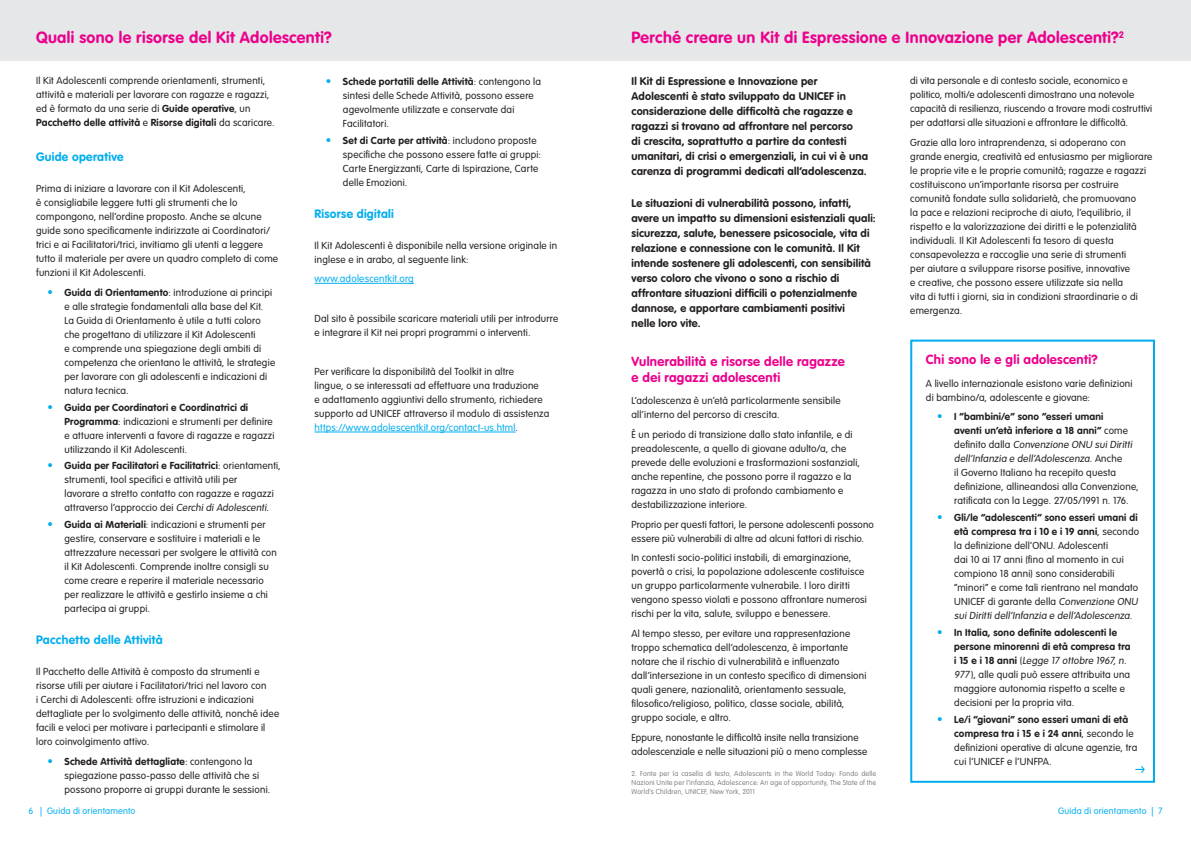
<style>
.page{position:relative;width:1191px;height:842px;background:#fff}
.page>*{position:absolute;margin:0;border:0;box-sizing:border-box;transform-origin:0 0}
.t1{font:700 16px "VAG Rounded Std";letter-spacing:.025em;color:#ec008c}
.t2{font:700 13px/16px "VAG Rounded Std";letter-spacing:.025em;color:#ec008c}
.t3{font:700 12px "VAG Rounded Std";letter-spacing:.025em;color:#00aeef}
.t4{font:700 11px/15px "VAG Rounded Std";letter-spacing:.02em;color:#231f20}
.t5{font:300 10px/14px "VAG Rounded Std";letter-spacing:.02em;color:#231f20}
.t6{font:300 10px "VAG Rounded Std";letter-spacing:.02em;color:#00aeef}
.t7{font:300 9px "VAG Rounded Std";letter-spacing:.025em;color:#00aeef}
.t8{font:100 7px/9px "VAG Rounded Std";letter-spacing:.03em;color:#6d6e71;text-align:justify}
.s1{font-weight:700;font-size:11px;color:#00aeef}
.s2{font-weight:700}
.s3{color:#00aeef}
</style>
<div class="page">
<div style="left:0;top:0;width:1191px;height:60px;background:#e6e7e8"></div>
<hr style="left:314px;top:283px;width:100px;height:1px;background:#00aeef">
<hr style="left:314px;top:432px;width:201px;height:1px;background:#00aeef">
<div style="left:910px;top:340px;width:245px;height:443px;border:2px solid #00aeef"></div>
<svg style="left:1135px;top:766px;width:9px;height:7px"></svg>
<h1 class="t1" style="left:36px;top:28px;width:297px">Quali sono le risorse del Kit Adolescenti?</h1>
<p class="t5" style="left:343px;top:75px;width:199px;text-indent:-17px"><span class="s1">•</span> <span class="s2">Schede portatili delle Attività</span>: contengono la sintesi delle Schede Attività, possono essere agevolmente utilizzate e conservate dai Facilitatori.</p>
<p class="t5" style="left:343px;top:133px;width:200px;text-indent:-17px"><span class="s1">•</span> <span class="s2">Set di Carte per attività</span>: includono proposte specifiche che possono essere fatte ai gruppi:<br>Carte Energizzanti, Carte di Ispirazione, Carte delle Emozioni.</p>
<p class="t3" style="left:314px;top:206px;width:81px">Risorse digitali</p>
<p class="t5" style="left:314px;top:238px;width:244px">Il Kit Adolescenti è disponibile nella versione originale in inglese e in arabo, al seguente link:</p>
<p class="t6" style="left:314px;top:273px;width:101px">www.adolescentkit.org</p>
<p class="t5" style="left:314px;top:311px;width:245px">Dal sito è possibile scaricare materiali utili per introdurre e integrare il Kit nei propri programmi o interventi.</p>
<p class="t5" style="left:314px;top:365px;width:236px">Per verificare la disponibilità del Toolkit in altre<br>lingue, o se interessati ad effettuare una traduzione<br>e adattamento aggiuntivi dello strumento, richiedere supporto ad UNICEF attraverso il modulo di assistenza <span class="s3">https://www.adolescentkit.org/contact-us.html</span>.</p>
<p class="t5" style="left:36px;top:74px;width:240px">Il Kit Adolescenti comprende orientamenti, strumenti, attività e materiali per lavorare con ragazze e ragazzi, ed è formato da una serie di <span class="s2">Guide operative</span>, un <span class="s2">Pacchetto delle attività</span> e <span class="s2">Risorse digitali</span> da scaricare.</p>
<p class="t3" style="left:36px;top:150px;width:89px">Guide operative</p>
<p class="t5" style="left:36px;top:182px;width:243px">Prima di iniziare a lavorare con il Kit Adolescenti,<br>è consigliabile leggere tutti gli strumenti che lo compongono, nell’ordine proposto. Anche se alcune guide sono specificamente indirizzate ai Coordinatori/ trici e ai Facilitatori/trici, invitiamo gli utenti a leggere tutto il materiale per avere un quadro completo di come funzioni il Kit Adolescenti.</p>
<p class="t5" style="left:64px;top:286px;width:212px;text-indent:-17px"><span class="s1">•</span> <span class="s2">Guida di Orientamento</span>: introduzione ai principi e alle strategie fondamentali alla base del Kit.<br>La Guida di Orientamento è utile a tutti coloro che progettano di utilizzare il Kit Adolescenti<br>e comprende una spiegazione degli ambiti di competenza che orientano le attività, le strategie per lavorare con gli adolescenti e indicazioni di natura tecnica.</p>
<p class="t5" style="left:64px;top:400px;width:211px;text-indent:-17px"><span class="s1">•</span> <span class="s2">Guida per Coordinatori e Coordinatrici di Programma</span>: indicazioni e strumenti per definire e attuare interventi a favore di ragazze e ragazzi utilizzando il Kit Adolescenti.</p>
<p class="t5" style="left:64px;top:459px;width:218px;text-indent:-17px"><span class="s1">•</span> <span class="s2">Guida per Facilitatori e Facilitatrici</span>: orientamenti, strumenti, tool specifici e attività utili per<br>lavorare a stretto contatto con ragazze e ragazzi attraverso l’approccio dei Cerchi di Adolescenti.</p>
<p class="t5" style="left:64px;top:518px;width:214px;text-indent:-17px"><span class="s1">•</span> <span class="s2">Guida ai Materiali</span>: indicazioni e strumenti per gestire, conservare e sostituire i materiali e le attrezzature necessari per svolgere le attività con il Kit Adolescenti. Comprende inoltre consigli su come creare e reperire il materiale necessario per realizzare le attività e gestirlo insieme a chi partecipa ai gruppi.</p>
<p class="t3" style="left:36px;top:633px;width:128px">Pacchetto delle Attività</p>
<p class="t5" style="left:36px;top:665px;width:245px">Il Pacchetto delle Attività è composto da strumenti e risorse utili per aiutare i Facilitatori/trici nel lavoro con<br>i Cerchi di Adolescenti: offre istruzioni e indicazioni dettagliate per lo svolgimento delle attività, nonché idee facili e veloci per motivare i partecipanti e stimolare il loro coinvolgimento attivo.</p>
<p class="t5" style="left:64px;top:755px;width:207px;text-indent:-17px"><span class="s1">•</span> <span class="s2">Schede Attività dettagliate</span>: contengono la spiegazione passo-passo delle attività che si possono proporre ai gruppi durante le sessioni.</p>
<h1 class="t1" style="left:631px;top:28px;width:494px">Perché creare un Kit di Espressione e Innovazione per Adolescenti?<sup>2</sup></h1>
<p class="t5" style="left:910px;top:74px;width:243px">di vita personale e di contesto sociale, economico e politico, molti/e adolescenti dimostrano una notevole capacità di resilienza, riuscendo a trovare modi costruttivi per adattarsi alle situazioni e affrontare le difficoltà.</p>
<p class="t5" style="left:910px;top:136px;width:244px">Grazie alla loro intraprendenza, si adoperano con grande energia, creatività ed entusiasmo per migliorare le proprie vite e le proprie comunità; ragazze e ragazzi costituiscono un’importante risorsa per costruire comunità fondate sulla solidarietà, che promuovano<br>la pace e relazioni reciproche di aiuto, l’equilibrio, il rispetto e la valorizzazione dei diritti e le potenzialità individuali. Il Kit Adolescenti fa tesoro di questa consapevolezza e raccoglie una serie di strumenti<br>per aiutare a sviluppare risorse positive, innovative<br>e creative, che possono essere utilizzate sia nella<br>vita di tutti i giorni, sia in condizioni straordinarie o di emergenza.</p>
<h2 class="t2" style="left:926px;top:352px;width:173px">Chi sono le e gli adolescenti?</h2>
<p class="t5" style="left:926px;top:376px;width:208px">A livello internazionale esistono varie definizioni di bambino/a, adolescente e giovane:</p>
<p class="t5" style="left:954px;top:410px;width:186px;text-indent:-17px"><span class="s1">•</span> <span class="s2">I “bambini/e” sono “esseri umani<br>aventi un’età inferiore a 18 anni”</span> come<br>d efi n i to d a l l a Convenzione ONU sui Diritti dell’Infanzia e dell’Adolescenza. A n c h e<br>il Governo Italiano ha recepito questa definizione, allineandosi alla Convenzione, ratificata con la Legge. 27/05/1991 n. 176.</p>
<p class="t5" style="left:954px;top:511px;width:187px;text-indent:-17px"><span class="s1">•</span> <span class="s2">Gli/le “adolescenti” sono esseri umani di età compresa tra i 10 e i 19 anni</span>, secondo la definizione dell’ONU. Adolescenti<br>dai 10 ai 17 anni (fino al momento in cui compiono 18 anni) sono considerabili “minori” e come tali rientrano nel mandato UNICEF di garante della Convenzione ONU sui Diritti dell’Infanzia e dell’Adolescenza.</p>
<p class="t5" style="left:954px;top:626px;width:178px;text-indent:-17px"><span class="s1">•</span> <span class="s2">In Italia, sono definite adolescenti le persone minorenni di età compresa tra i 15 e i 18 a n n i</span> ( Legge 17 ottobre 1967, n.<br>977), alle quali può essere attribuita una maggiore autonomia rispetto a scelte e decisioni per la propria vita.</p>
<p class="t5" style="left:954px;top:713px;width:185px;text-indent:-17px"><span class="s1">•</span> <span class="s2">Le/i “giovani” sono esseri umani di età compresa tra i 15 e i 24 anni</span>, secondo le definizioni operative di alcune agenzie, tra cui l’UNICEF e l’UNFPA.</p>
<p class="t8" style="left:631px;top:769px;width:246px">2. Fonte per la casella di testo, Adolescents in the World Today: Fondo delle Nazioni Unite per l’infanzia, Adolescence: An age of opportunity, The State of the World’s Children, UNICEF, New York, 2011</p>
<p class="t4" style="left:631px;top:74px;width:238px">Il Kit di Espressione e Innovazione per Adolescenti è stato sviluppato da UNICEF in considerazione delle difficoltà che ragazze e ragazzi si trovano ad affrontare nel percorso<br>di crescita, soprattutto a partire da contesti umanitari, di crisi o emergenziali, in cui vi è una carenza di programmi dedicati all’adolescenza.</p>
<p class="t4" style="left:631px;top:196px;width:246px">Le situazioni di vulnerabilità possono, infatti, avere un impatto su dimensioni esistenziali quali: sicurezza, salute, benessere psicosociale, vita di relazione e connessione con le comunità. Il Kit intende sostenere gli adolescenti, con sensibilità verso coloro che vivono o sono a rischio di affrontare situazioni difficili o potenzialmente dannose, e apportare cambiamenti positivi<br>nelle loro vite.</p>
<h2 class="t2" style="left:631px;top:354px;width:215px">Vulnerabilità e risorse delle ragazze e dei ragazzi adolescenti</h2>
<p class="t5" style="left:631px;top:394px;width:211px">L’adolescenza è un’età particolarmente sensibile all’interno del percorso di crescita.</p>
<p class="t5" style="left:631px;top:428px;width:230px">È un periodo di transizione dallo stato infantile, e di preadolescente, a quello di giovane adulto/a, che prevede delle evoluzioni e trasformazioni sostanziali, anche repentine, che possono porre il ragazzo e la ragazza in uno stato di profondo cambiamento e destabilizzazione interiore.</p>
<p class="t5" style="left:631px;top:517px;width:244px">Proprio per questi fattori, le persone adolescenti possono essere più vulnerabili di altre ad alcuni fattori di rischio.</p>
<p class="t5" style="left:631px;top:551px;width:237px">In contesti socio-politici instabili, di emarginazione, povertà o crisi, la popolazione adolescente costituisce un gruppo particolarmente vulnerabile. I loro diritti vengono spesso violati e possono affrontare numerosi rischi per la vita, salute, sviluppo e benessere.</p>
<p class="t5" style="left:631px;top:627px;width:236px">Al tempo stesso, per evitare una rappresentazione troppo schematica dell’adolescenza, è importante notare che il rischio di vulnerabilità e influenzato dall’intersezione in un contesto specifico di dimensioni quali genere, nazionalità, orientamento sessuale, filosofico/religioso, politico, classe sociale, abilità, gruppo sociale, e altro.</p>
<p class="t5" style="left:631px;top:730px;width:237px">Eppure, nonostante le difficoltà insite nella transizione adolescenziale e nelle situazioni più o meno complesse</p>
<p class="t7" style="left:28px;top:805px;width:109px">6 | Guida di orientamento</p>
<p class="t7" style="left:1058px;top:805px;width:106px">Guida di orientamento | 7</p>
</div>
